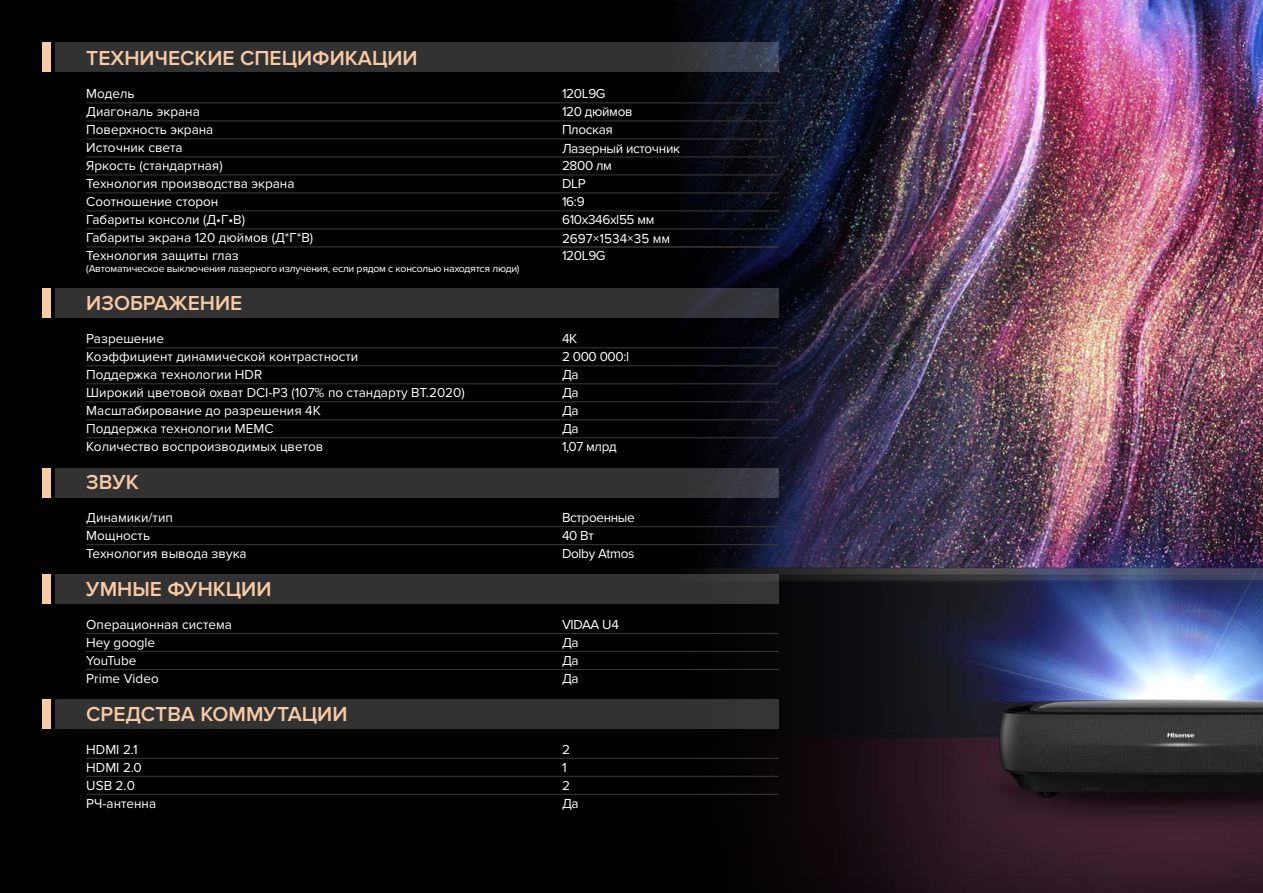
<style>
.page{position:relative;width:1263px;height:893px;background:#fff}
.page>*{position:absolute;margin:0;border:0;box-sizing:border-box;transform-origin:0 0}
.t1{font:600 21px "Proxima Nova";color:#f8caa5}
.t2{font:13.5px/18px "Proxima Nova";color:#fff}
.t3{font:13.5px/18px "Proxima Nova";letter-spacing:-.025em;color:#fff}
.t4{font:10.5px "Proxima Nova";letter-spacing:-.025em;color:#fff}
</style>
<div class="page">
<div style="left:0;top:0;width:355px;height:893px;background:#000"></div>
<img style="left:355px;top:0;width:908px;height:893px">
<div style="left:43px;top:43px;width:8px;height:29px;background:#f8caa5"></div>
<svg style="left:56px;top:43px;width:723px;height:29px;background:#323335"></svg>
<div style="left:43px;top:288px;width:8px;height:30px;background:#f8caa5"></div>
<div style="left:56px;top:288px;width:723px;height:30px;background:#323232"></div>
<div style="left:43px;top:468px;width:8px;height:29px;background:#f8caa5"></div>
<div style="left:56px;top:468px;width:723px;height:29px;background:linear-gradient(to right,#31312f,#353539)"></div>
<div style="left:43px;top:574px;width:8px;height:30px;background:#f8caa5"></div>
<div style="left:56px;top:574px;width:723px;height:30px;background:#323232"></div>
<div style="left:43px;top:699px;width:8px;height:30px;background:#f8caa5"></div>
<div style="left:56px;top:699px;width:723px;height:30px;background:#323232"></div>
<hr style="left:86px;top:102px;width:693px;height:1px;background:#373437">
<hr style="left:86px;top:120px;width:693px;height:1px;background:#373437">
<hr style="left:86px;top:138px;width:693px;height:1px;background:#373437">
<hr style="left:86px;top:156px;width:693px;height:1px;background:#373437">
<hr style="left:86px;top:174px;width:693px;height:1px;background:#373437">
<hr style="left:86px;top:192px;width:693px;height:1px;background:#373437">
<hr style="left:86px;top:210px;width:693px;height:1px;background:#373437">
<hr style="left:86px;top:228px;width:693px;height:1px;background:#373437">
<hr style="left:86px;top:246px;width:693px;height:1px;background:#373437">
<hr style="left:86px;top:347px;width:693px;height:1px;background:#373437">
<hr style="left:86px;top:365px;width:693px;height:1px;background:#373437">
<hr style="left:86px;top:383px;width:693px;height:1px;background:#373437">
<hr style="left:86px;top:401px;width:693px;height:1px;background:#373437">
<hr style="left:86px;top:419px;width:693px;height:1px;background:#373437">
<hr style="left:86px;top:437px;width:693px;height:1px;background:#373437">
<hr style="left:86px;top:526px;width:693px;height:1px;background:#373437">
<hr style="left:86px;top:544px;width:693px;height:1px;background:#373437">
<hr style="left:86px;top:633px;width:693px;height:1px;background:#373437">
<hr style="left:86px;top:651px;width:693px;height:1px;background:#373437">
<hr style="left:86px;top:669px;width:693px;height:1px;background:#373437">
<hr style="left:86px;top:758px;width:693px;height:1px;background:#373437">
<hr style="left:86px;top:776px;width:693px;height:1px;background:#373437">
<hr style="left:86px;top:794px;width:693px;height:1px;background:#373437">
<h1 class="t1" style="left:86px;top:46px;width:333px">ТЕХНИЧЕСКИЕ СПЕЦИФИКАЦИИ</h1>
<p class="t2" style="left:86px;top:85px;width:228px">Модель<br>Диагональ экрана<br>Поверхность экрана<br>Источник света<br>Яркость (стандартная)<br>Технология производства экрана<br>Соотношение сторон<br>Габариты консоли (Д•Г•В)<br>Габариты экрана 120 дюймов (Д*Г*В)<br>Технология защиты глаз</p>
<p class="t4" style="left:86px;top:263px;width:435px">(Автоматическое выключения лазерного излучения, если рядом с консолью находятся люди)</p>
<h1 class="t1" style="left:86px;top:291px;width:157px">ИЗОБРАЖЕНИЕ</h1>
<p class="t2" style="left:86px;top:330px;width:380px">Разрешение<br>Коэффициент динамической контрастности<br>Поддержка технологии HDR<br>Широкий цветовой охват DCI-P3 (107% по стандарту BT.2020)<br>Масштабирование до разрешения 4K<br>Поддержка технологии MEMC<br>Количество воспроизводимых цветов</p>
<h1 class="t1" style="left:86px;top:470px;width:54px">ЗВУК</h1>
<p class="t2" style="left:86px;top:508px;width:162px">Динамики/тип<br>Мощность<br>Технология вывода звука</p>
<h1 class="t1" style="left:86px;top:577px;width:187px">УМНЫЕ ФУНКЦИИ</h1>
<p class="t2" style="left:86px;top:615px;width:147px">Операционная система<br>Hey google<br>YouTube<br>Prime Video</p>
<h1 class="t1" style="left:86px;top:701px;width:263px">СРЕДСТВА КОММУТАЦИИ</h1>
<p class="t2" style="left:86px;top:740px;width:57px;line-height:18.5px">HDMI 2.1<br>HDMI 2.0<br>USB 2.0</p>
<p class="t2" style="left:86px;top:794px;width:71px">РЧ-антенна</p>
<p class="t3" style="left:562px;top:85px;width:120px">120L9G<br>120 дюймов<br>Плоская<br>Лазерный источник</p>
<p class="t3" style="left:562px;top:157px;width:110px">2800 лм<br>DLP<br>16:9<br>610x346xl55 мм<br>2697×1534×35 мм</p>
<p class="t2" style="left:562px;top:247px;width:45px">120L9G</p>
<p class="t3" style="left:562px;top:330px;width:69px">4K<br>2 000 000:l<br>Да<br>Да<br>Да<br>Да<br>1,07 млрд</p>
<p class="t3" style="left:562px;top:508px;width:74px">Встроенные<br>40 Вт<br>Dolby Atmos</p>
<p class="t3" style="left:562px;top:615px;width:58px">VIDAA U4<br>Да<br>Да<br>Да</p>
<p class="t2" style="left:562px;top:740px;width:18px">2<br>1<br>2<br>Да</p>
</div>
